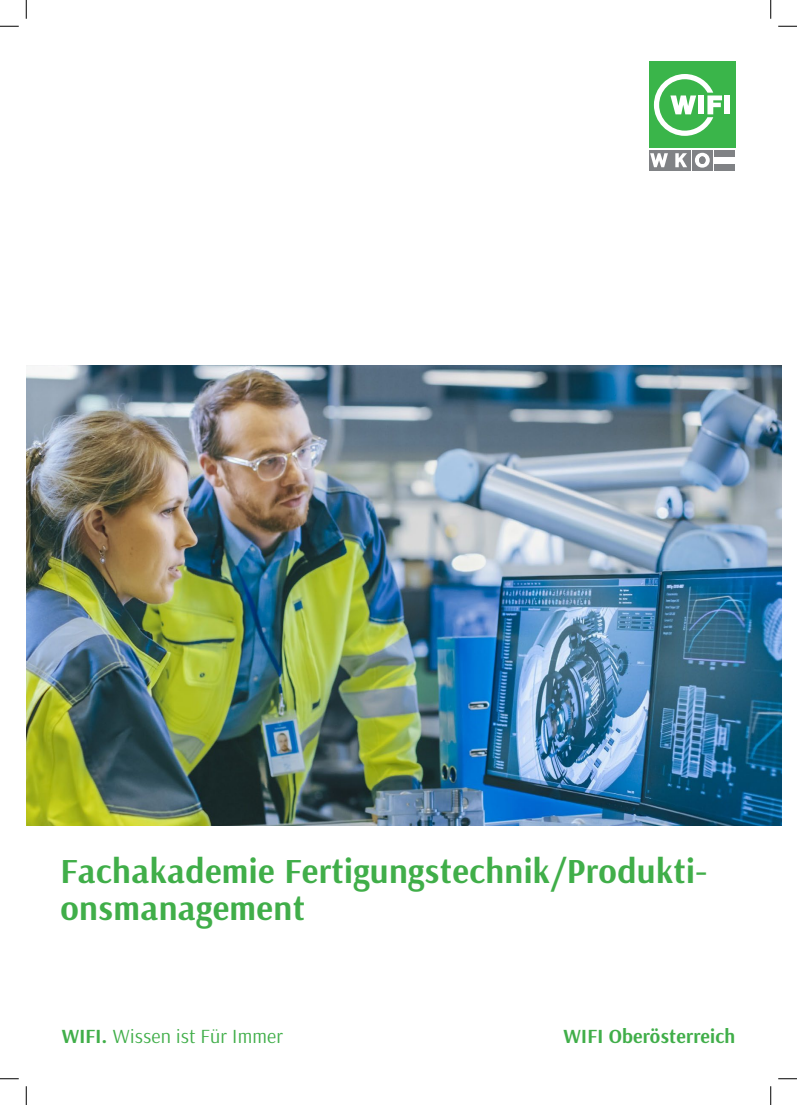
<style>
.page{position:relative;width:797px;height:1105px;background:#fff}
.page>*{position:absolute;margin:0;border:0;box-sizing:border-box;transform-origin:0 0}
.t1{font:700 35px/37.5px "Arsenal";letter-spacing:.01em;color:#40ae49}
.t2{font:20px "Arsenal";letter-spacing:.01em;color:#40ae49}
.t3{font:700 20px "Arsenal";letter-spacing:.01em;color:#40ae49}
.s1{font-weight:700}
</style>
<div class="page">
<svg style="left:669px;top:150px;width:44px;height:21px"></svg>
<div style="left:648px;top:62px;width:87px;height:86px;background:#3ab54a"></div>
<div style="left:692px;top:150px;width:20px;height:21px;background:#808285"></div>
<div style="left:670px;top:150px;width:21px;height:21px;background:#808285"></div>
<svg style="left:675px;top:153px;width:12px;height:14px"></svg>
<div style="left:648px;top:150px;width:21px;height:21px;background:#808285"></div>
<svg style="left:650px;top:153px;width:18px;height:14px"></svg>
<div style="left:714px;top:164px;width:21px;height:7px;background:#808285"></div>
<svg style="left:695px;top:153px;width:14px;height:15px"></svg>
<div style="left:699px;top:156px;width:6px;height:8px;background:#808285;border-radius:50%"></div>
<svg style="left:654px;top:74px;width:68px;height:62px"></svg>
<div style="left:724px;top:95px;width:6px;height:19px;background:#fff"></div>
<div style="left:714px;top:150px;width:21px;height:7px;background:#808285"></div>
<img style="left:26px;top:365px;width:755px;height:460px">
<svg style="left:0;top:25px;width:19px;height:2px"></svg>
<svg style="left:778px;top:25px;width:19px;height:2px"></svg>
<svg style="left:0;top:1078px;width:19px;height:1px"></svg>
<svg style="left:778px;top:1078px;width:19px;height:1px"></svg>
<svg style="left:25px;top:0;width:2px;height:19px"></svg>
<svg style="left:25px;top:1086px;width:2px;height:19px"></svg>
<svg style="left:770px;top:0;width:1px;height:19px"></svg>
<svg style="left:770px;top:1086px;width:1px;height:19px"></svg>
<p class="t1" style="left:61px;top:852px;width:648px">Fachakademie Fertigungstechnik/Produkti&shy;onsmanagement</p>
<p class="t2" style="left:62px;top:1023px;width:223px"><span class="s1">WIFI.</span> Wissen ist Für Immer</p>
<p class="t3" style="left:563px;top:1022px;width:173px">WIFI Oberösterreich</p>
</div>
